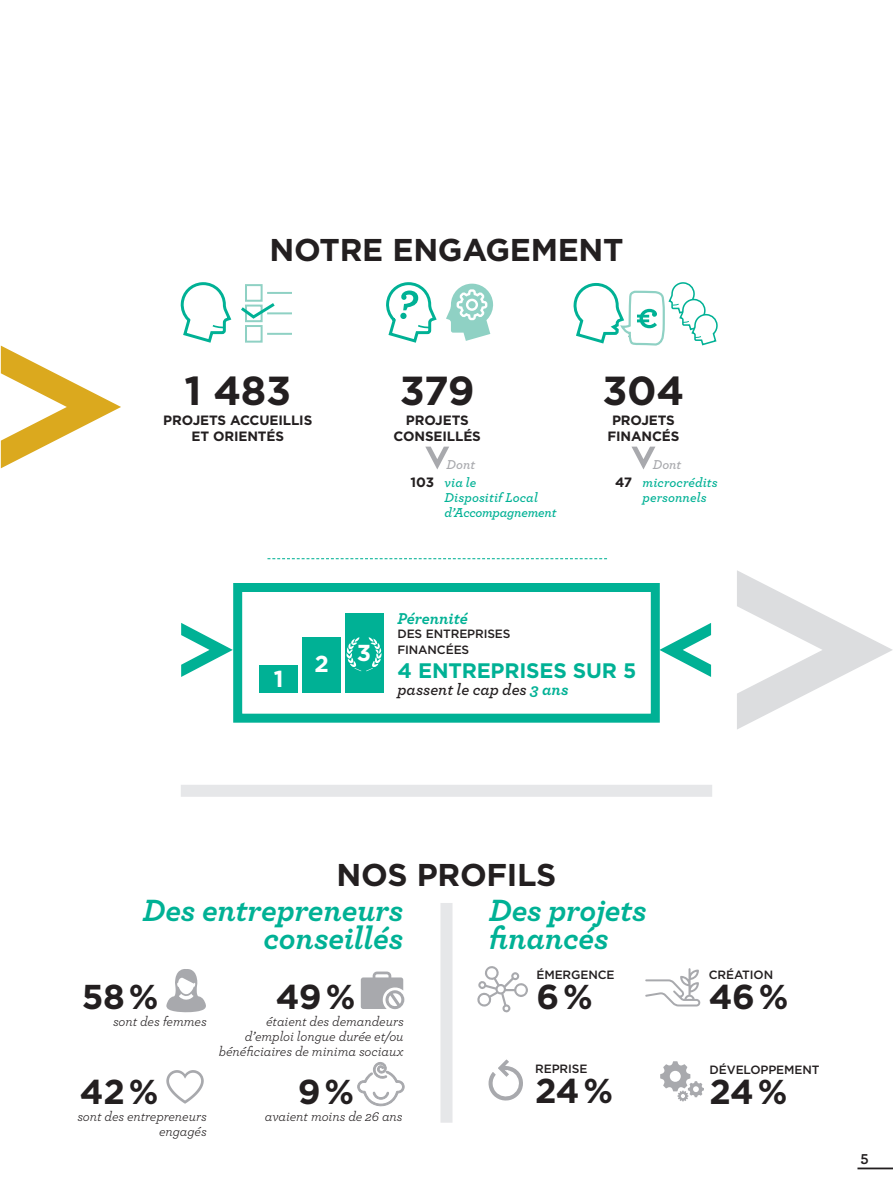
<style>
.page{position:relative;width:893px;height:1191px;background:#fff}
.page>*{position:absolute;margin:0;border:0;box-sizing:border-box;transform-origin:0 0}
.t1{font:700 40.5px "Gotham";letter-spacing:-.01em;color:#231f20}
.t2{font:700 34.5px "Gotham";letter-spacing:-.015em;color:#231f20}
.t3{font:italic 700 32.25px/28.5px "Archer";letter-spacing:-.01em;color:#00b195;text-align:right}
.t4{font:700 31.5px "Gotham";letter-spacing:-.01em;color:#231f20}
.t5{font:700 23.1px "Gotham";color:#fff}
.t6{font:700 21px "Gotham";letter-spacing:-.01em;color:#00b195}
.t7{font:italic 600 16.5px "Archer";color:#231f20}
.t8{font:italic 700 16.5px "Archer";letter-spacing:-.005em;color:#00b195}
.t9{font:700 15px "Archer";color:#231f20}
.t10{font:italic 13.8px/15px "Archer";letter-spacing:-.005em;color:#231f20;text-align:right}
.t11{font:italic 600 13.5px/15px "Archer";letter-spacing:.005em;color:#00b195}
.t12{font:700 13.5px/16.5px "Gotham";letter-spacing:-.01em;color:#231f20;text-align:center}
.t13{font:italic 600 13.5px "Archer";color:#a8a9ad}
.t14{font:500 12px/16.5px "Gotham";letter-spacing:-.01em;color:#231f20}
.s1{font-family:"Gotham";font-weight:700;font-style:normal;color:#231f20}
.s2{font-weight:700;color:#00b195}
</style>
<div class="page">
<svg style="left:361px;top:971px;width:43px;height:38px"></svg>
<svg style="left:166px;top:969px;width:40px;height:43px"></svg>
<svg style="left:357px;top:1062px;width:47px;height:45px"></svg>
<svg style="left:166px;top:1070px;width:38px;height:33px"></svg>
<svg style="left:645px;top:968px;width:55px;height:38px"></svg>
<svg style="left:660px;top:1061px;width:44px;height:40px"></svg>
<svg style="left:477px;top:966px;width:51px;height:46px"></svg>
<svg style="left:488px;top:1059px;width:35px;height:42px"></svg>
<div style="left:181px;top:784px;width:531px;height:12px;background:#e6e7e9"></div>
<div style="left:440px;top:903px;width:12px;height:219px;background:#e6e7e9"></div>
<svg style="left:181px;top:282px;width:97px;height:61px"></svg>
<hr style="left:267px;top:292px;width:25px;height:2px;background:#8fd1c4">
<hr style="left:267px;top:312px;width:25px;height:2px;background:#8fd1c4">
<hr style="left:267px;top:333px;width:25px;height:2px;background:#8fd1c4">
<svg style="left:446px;top:284px;width:47px;height:57px"></svg>
<svg style="left:387px;top:282px;width:50px;height:61px"></svg>
<svg style="left:574px;top:282px;width:144px;height:64px"></svg>
<svg style="left:737px;top:570px;width:156px;height:159px"></svg>
<svg style="left:1px;top:345px;width:120px;height:123px"></svg>
<div style="left:233px;top:583px;width:427px;height:139px;border:9px solid #00b195"></div>
<svg style="left:181px;top:623px;width:52px;height:54px"></svg>
<svg style="left:425px;top:446px;width:24px;height:23px"></svg>
<svg style="left:631px;top:446px;width:24px;height:23px"></svg>
<svg style="left:659px;top:623px;width:52px;height:54px"></svg>
<svg style="left:267px;top:558px;width:340px;height:1px"></svg>
<div style="left:259px;top:664px;width:39px;height:28px;background:#00b195"></div>
<div style="left:302px;top:636px;width:39px;height:56px;background:#00b195"></div>
<div style="left:345px;top:612px;width:38px;height:80px;background:#00b195"></div>
<svg style="left:347px;top:637px;width:35px;height:34px"></svg>
<hr style="left:857px;top:1167px;width:36px;height:2px;background:#231f20">
<h3 class="t4" style="left:270px;top:229px;width:355px">NOTRE ENGAGEMENT</h3>
<h1 class="t1" style="left:184px;top:363px;width:108px">1 483</h1>
<p class="t12" style="left:163px;top:411px;width:151px">PROJETS ACCUEILLIS<br>ET ORIENTÉS</p>
<h1 class="t1" style="left:400px;top:363px;width:76px">379</h1>
<p class="t12" style="left:394px;top:411px;width:89px">PROJETS<br>CONSEILLÉS</p>
<h1 class="t1" style="left:603px;top:363px;width:83px">304</h1>
<p class="t12" style="left:607px;top:411px;width:74px">PROJETS<br>FINANCÉS</p>
<p class="t13" style="left:447px;top:455px;width:30px">Dont</p>
<p class="t13" style="left:653px;top:455px;width:30px">Dont</p>
<p class="t11" style="left:444px;top:474px;width:113px;text-indent:-34px"><span class="s1">103</span> via le<br>Dispositif Local d’Accompagnement</p>
<p class="t11" style="left:643px;top:474px;width:77px;text-indent:-27px"><span class="s1">47</span> microcrédits personnels</p>
<h3 class="t5" style="left:274px;top:663px;width:11px">1</h3>
<h3 class="t5" style="left:314px;top:648px;width:16px">2</h3>
<h3 class="t5" style="left:357px;top:637px;width:16px">3</h3>
<p class="t8" style="left:397px;top:605px;width:72px">Pérennité</p>
<p class="t14" style="left:397px;top:625px;width:115px">DES ENTREPRISES<br>FINANCÉES</p>
<h3 class="t6" style="left:397px;top:656px;width:241px">4 ENTREPRISES SUR 5</h3>
<p class="t7" style="left:397px;top:676px;width:173px">passent le cap des <span class="s2">3 ans</span></p>
<h3 class="t4" style="left:336px;top:853px;width:221px">NOS PROFILS</h3>
<h3 class="t3" style="left:143px;top:893px;width:262px">Des entrepreneurs conseillés</h3>
<h3 class="t3" style="left:489px;top:893px;width:159px;text-align:left">Des projets financés</h3>
<h2 class="t2" style="left:82px;top:974px;width:78px">58 %</h2>
<h2 class="t2" style="left:276px;top:974px;width:81px">49 %</h2>
<p class="t14" style="left:536px;top:966px;width:80px">ÉMERGENCE</p>
<h2 class="t2" style="left:536px;top:974px;width:58px">6 %</h2>
<p class="t10" style="left:113px;top:1013px;width:95px">sont des femmes</p>
<p class="t10" style="left:219px;top:1013px;width:186px">étaient des demandeurs d’emploi longue durée et/ou bénéficiaires de minima sociaux</p>
<h2 class="t2" style="left:80px;top:1068px;width:80px">42 %</h2>
<h2 class="t2" style="left:298px;top:1068px;width:58px">9 %</h2>
<p class="t14" style="left:535px;top:1060px;width:54px">REPRISE</p>
<h2 class="t2" style="left:535px;top:1068px;width:79px">24 %</h2>
<p class="t10" style="left:77px;top:1107px;width:131px">sont des entrepreneurs engagés</p>
<p class="t10" style="left:265px;top:1107px;width:139px">avaient moins de 26 ans</p>
<p class="t14" style="left:709px;top:966px;width:66px">CRÉATION</p>
<h2 class="t2" style="left:709px;top:974px;width:81px">46 %</h2>
<p class="t14" style="left:710px;top:1061px;width:111px">DÉVELOPPEMENT</p>
<h2 class="t2" style="left:710px;top:1068px;width:79px">24 %</h2>
<p class="t9" style="left:860px;top:1146px;width:10px">5</p>
</div>
